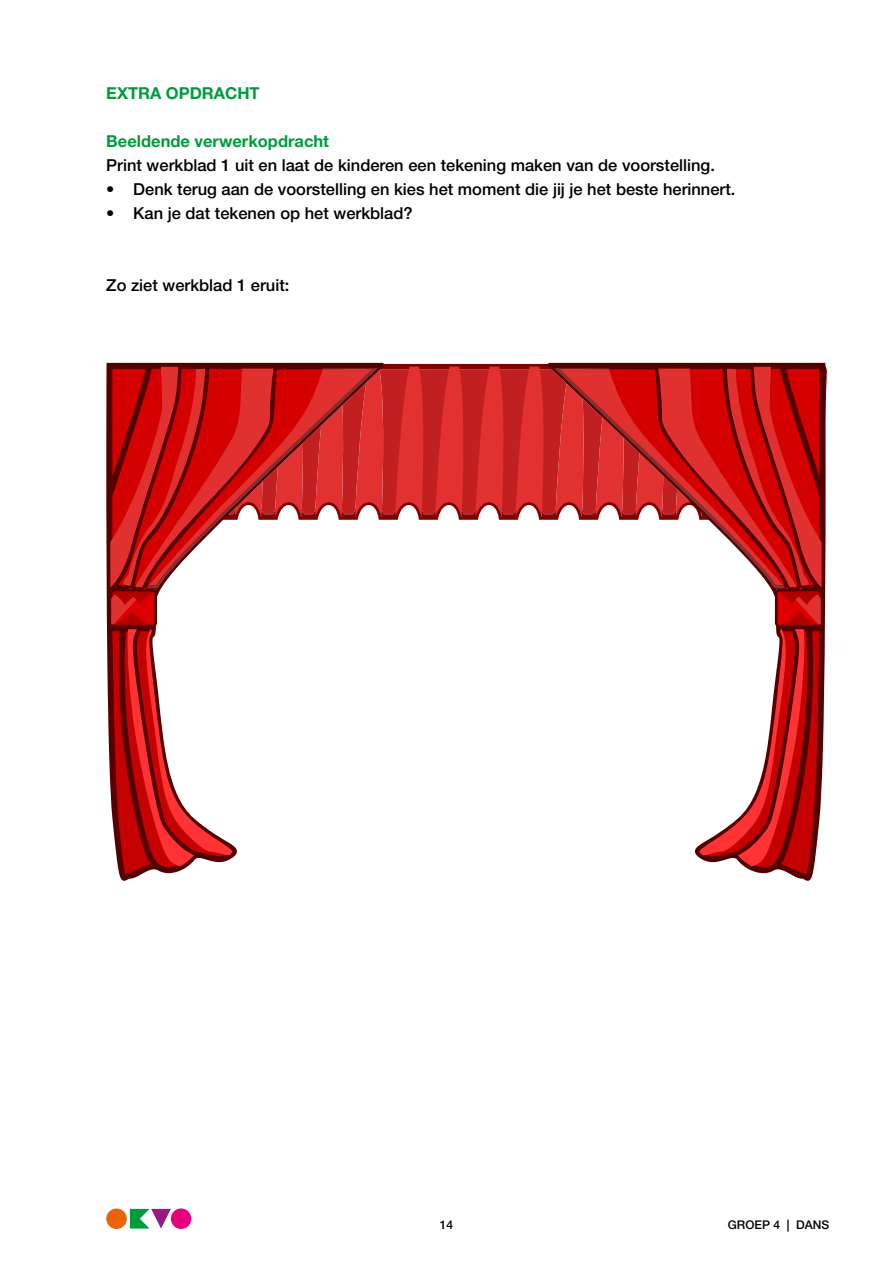
<style>
.page{position:relative;width:893px;height:1263px;background:#fff}
.page>*{position:absolute;margin:0;border:0;box-sizing:border-box;transform-origin:0 0}
.t1{font:500 16.5px "Helvetica Neue LT Std";color:#000}
.t2{font:700 16.5px "Helvetica Neue LT Std";color:#009b3e}
.t3{font:500 12px "Helvetica Neue LT Std";color:#000}
</style>
<div class="page">
<svg style="left:130px;top:1209px;width:41px;height:19px"></svg>
<div style="left:171px;top:1208px;width:20px;height:21px;background:#e6007d;border-radius:50%"></div>
<div style="left:106px;top:1208px;width:21px;height:21px;background:#eb6209;border-radius:50%"></div>
<svg style="left:385px;top:364px;width:162px;height:156px;background:#ba2425"></svg>
<svg style="left:395px;top:367px;width:31px;height:150px;background:#d53232"></svg>
<svg style="left:435px;top:367px;width:31px;height:150px;background:#d53232"></svg>
<svg style="left:475px;top:367px;width:31px;height:150px;background:#d53232"></svg>
<svg style="left:515px;top:367px;width:31px;height:150px;background:#d53232"></svg>
<svg style="left:303px;top:365px;width:80px;height:155px"></svg>
<svg style="left:303px;top:368px;width:75px;height:152px;background:#cf3030"></svg>
<svg style="left:106px;top:362px;width:197px;height:519px"></svg>
<svg style="left:549px;top:365px;width:87px;height:155px"></svg>
<svg style="left:554px;top:368px;width:82px;height:152px;background:#ce2f2f"></svg>
<svg style="left:636px;top:362px;width:191px;height:519px"></svg>
<p class="t2" style="left:106px;top:83px;width:155px">EXTRA OPDRACHT</p>
<p class="t2" style="left:106px;top:131px;width:224px">Beeldende verwerkopdracht</p>
<p class="t1" style="left:106px;top:155px;width:610px">Print werkblad 1 uit en laat de kinderen een tekening maken van de voorstelling.</p>
<p class="t1" style="left:106px;top:179px;width:631px">• Denk terug aan de voorstelling en kies het moment die jij je het beste herinnert.</p>
<p class="t1" style="left:106px;top:203px;width:308px">• Kan je dat tekenen op het werkblad?</p>
<p class="t1" style="left:106px;top:275px;width:185px">Zo ziet werkblad 1 eruit:</p>
<p class="t3" style="left:440px;top:1217px;width:15px">14</p>
<p class="t3" style="left:728px;top:1217px;width:103px">GROEP 4 | DANS</p>
</div>
